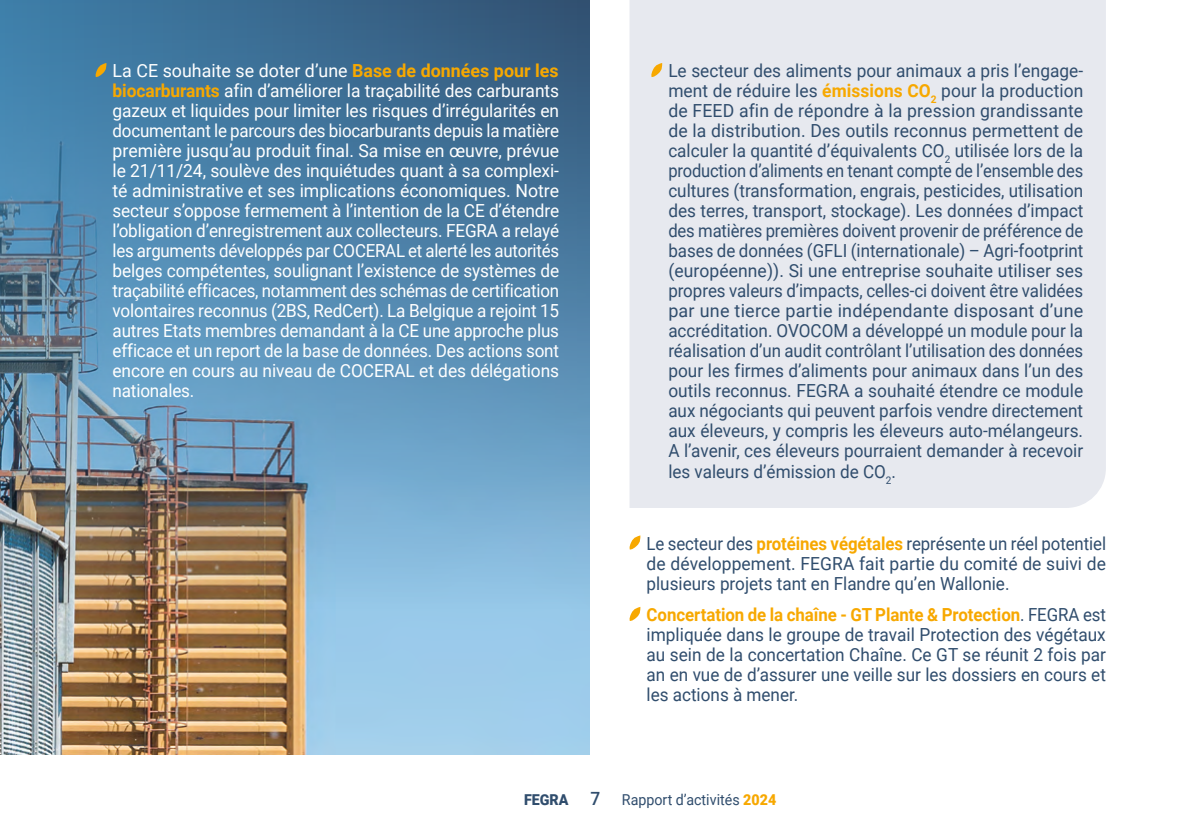
<style>
.page{position:relative;width:1191px;height:840px;background:#fff}
.page>*{position:absolute;margin:0;border:0;box-sizing:border-box;transform-origin:0 0}
.t1{font:500 18.2px "Roboto";color:#304d6d;scale:.95 1}
.t2{font:18px/20px "Roboto";color:#304d6d;text-align:justify;scale:.96 1}
.t3{font:18px/20px "Roboto";letter-spacing:-.005em;color:#fff;text-align:justify}
.t4{font:18px/20px "Roboto";color:#304d6d;text-align:justify;scale:.94 1}
.t5{font:18px/20px "Roboto";color:#304d6d;text-align:justify;scale:.93 1}
.t6{font:15px "Roboto";color:#304d6d;scale:.95 1}
.t7{font:900 15px "Roboto";color:#304d6d;scale:.95 1}
.s1{font-weight:700;color:#f7a800}
.s2{font-weight:900;color:#f7a800}
</style>
<div class="page">
<div style="left:629px;top:0;width:477px;height:507px;background:#e7e9ef"></div>
<img style="left:0;top:0;width:590px;height:754px">
<svg style="left:650px;top:63px;width:13px;height:15px"></svg>
<svg style="left:629px;top:535px;width:12px;height:15px"></svg>
<svg style="left:629px;top:607px;width:12px;height:14px"></svg>
<svg style="left:95px;top:63px;width:12px;height:15px"></svg>
<p class="t3" style="left:113px;top:60px;width:448px">La CE souhaite se doter d’une <span class="s1">Base de données pour les biocarburants</span> afin d’améliorer la traçabilité des carburants gazeux et liquides pour limiter les risques d’irrégularités en documentant le parcours des biocarburants depuis la matière première jusqu’au produit final. Sa mise en œuvre, prévue le 21/11/24, soulève des inquiétudes quant à sa complexi&shy;té administrative et ses implications économiques. Notre secteur s’oppose fermement à l’intention de la CE d’étendre l’obligation d’enregistrement aux collecteurs. FEGRA a relayé les arguments développés par COCERAL et alerté les autorités belges compétentes, soulignant l’existence de systèmes de traçabilité efficaces, notamment des schémas de certification volontaires reconnus (2BS, RedCert). La Belgique a rejoint 15 autres Etats membres demandant à la CE une approche plus efficace et un report de la base de données. Des actions sont encore en cours au niveau de COCERAL et des délégations nationales.</p>
<p class="t2" style="left:668px;top:60px;width:434px">Le secteur des aliments pour animaux a pris l’engage&shy;ment de réduire les <span class="s1">émissions CO</span><sub>2</sub> pour la production de FEED afin de répondre à la pression grandissante de la distribution. Des outils reconnus permettent de calculer la quantité d’équivalents CO<sub>2</sub> utilisée lors de la production d’aliments en tenant compte de l’ensemble des cultures (transformation, engrais, pesticides, utilisation des terres, transport, stockage). Les données d’impact des matières premières doivent provenir de préférence de bases de données (GFLI (internationale) – Agri-footprint (européenne)). Si une entreprise souhaite utiliser ses propres valeurs d’impacts, celles-ci doivent être validées par une tierce partie indépendante disposant d’une accréditation. OVOCOM a développé un module pour la réalisation d’un audit contrôlant l’utilisation des données pour les firmes d’aliments pour animaux dans l’un des outils reconnus. FEGRA a souhaité étendre ce module aux négociants qui peuvent parfois vendre directement aux éleveurs, y compris les éleveurs auto-mélangeurs.<br>A l’avenir, ces éleveurs pourraient demander à recevoir les valeurs d’émission de CO<sub>2</sub>.</p>
<p class="t5" style="left:646px;top:532px;width:496px">Le secteur des <span class="s1">protéines végétales</span> représente un réel potentiel de développement. FEGRA fait partie du comité de suivi de plusieurs projets tant en Flandre qu’en Wallonie.</p>
<p class="t4" style="left:646px;top:603px;width:490px"><span class="s1">Concertation de la chaîne - GT Plante &amp; Protection</span>. FEGRA est impliquée dans le groupe de travail Protection des végétaux au sein de la concertation Chaîne. Ce GT se réunit 2 fois par an en vue de d’assurer une veille sur les dossiers en cours et les actions à mener.</p>
<p class="t7" style="left:524px;top:788px;width:48px">FEGRA</p>
<p class="t1" style="left:590px;top:785px;width:12px">7</p>
<p class="t6" style="left:622px;top:788px;width:164px">Rapport d’activités <span class="s2">2024</span></p>
</div>
